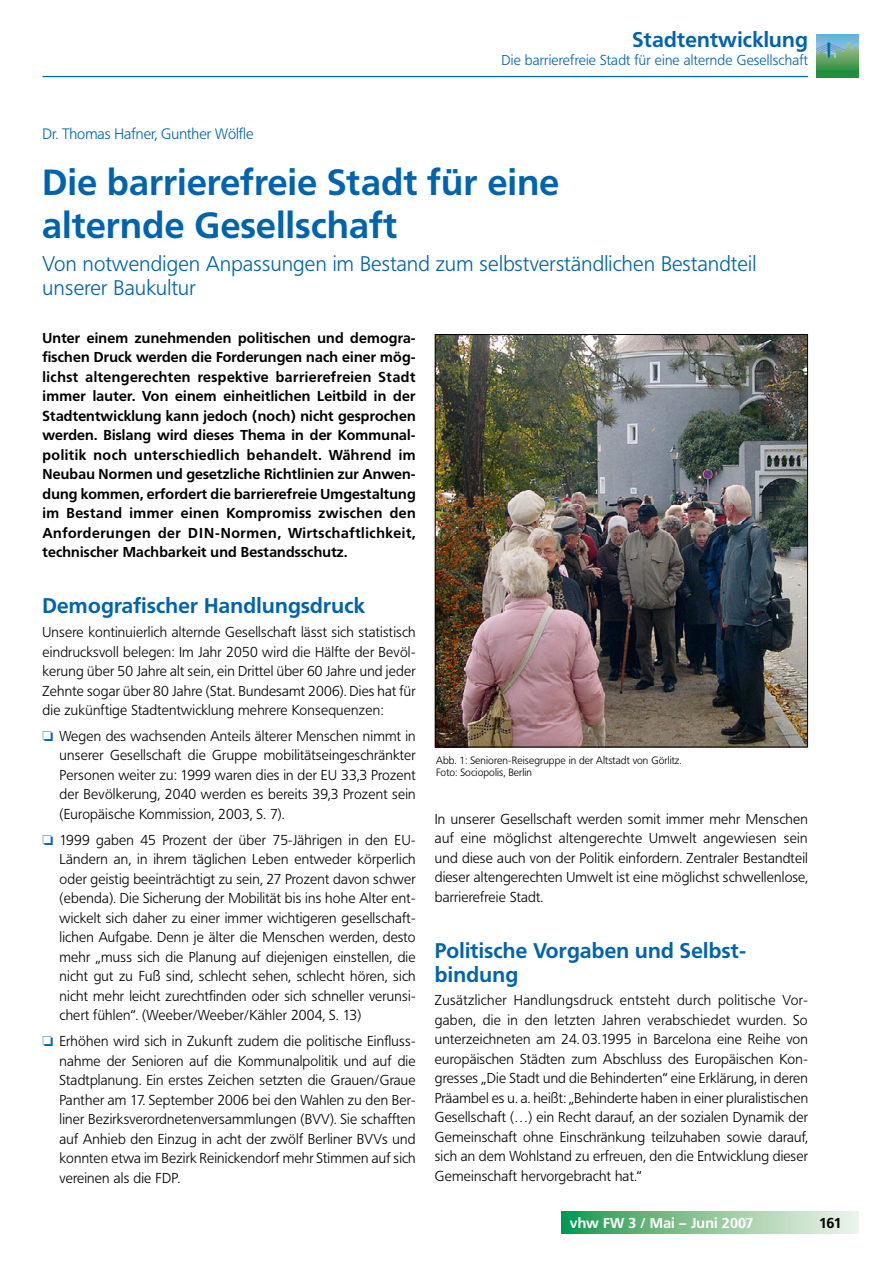
<style>
.page{position:relative;width:893px;height:1263px;background:#fff}
.page>*{position:absolute;margin:0;border:0;box-sizing:border-box;transform-origin:0 0}
.t1{font:700 36px/43.5px "Frutiger BQ";letter-spacing:.015em;color:#0063ae}
.t2{font:300 21px/24px "Frutiger BQ";letter-spacing:.015em;color:#0063ae}
.t3{font:700 21px/24px "Frutiger BQ";letter-spacing:.015em;color:#0063ae}
.t4{font:300 15px "Frutiger BQ";color:#0063ae}
.t5{font:300 14.25px/19.5px "Frutiger BQ";letter-spacing:.015em;color:#000;text-align:justify}
.t6{font:700 14.25px/19.5px "Frutiger BQ";letter-spacing:.015em;color:#000;text-align:justify}
.t7{font:300 14.25px "Frutiger BQ";letter-spacing:.015em;color:#0063ae}
.t8{font:700 14.25px "Frutiger BQ";letter-spacing:.015em;color:#fff}
.t9{font:300 10.5px/12.6px "Frutiger BQ";letter-spacing:.01em;color:#000}
.s1{color:#0063ae}
</style>
<div class="page">
<svg style="left:561px;top:1212px;width:298px;height:21px;background:#8ac69c"></svg>
<hr style="left:43px;top:76px;width:765px;height:1px;background:#0063ae">
<img style="left:816px;top:34px;width:43px;height:43px">
<img style="left:437px;top:336px;width:369px;height:409px">
<div style="left:435px;top:334px;width:373px;height:413px;border:1px solid #000"></div>
<h2 class="t3" style="left:633px;top:28px;width:177px">Stadtentwicklung</h2>
<p class="t7" style="left:501px;top:52px;width:308px">Die barrierefreie Stadt für eine alternde Gesellschaft</p>
<p class="t4" style="left:43px;top:125px;width:213px">Dr. Thomas Hafner, Gunther Wölfle</p>
<h1 class="t1" style="left:43px;top:161px;width:518px">Die barrierefreie Stadt für eine alternde Gesellschaft</h1>
<h2 class="t2" style="left:43px;top:252px;width:715px">Von notwendigen Anpassungen im Bestand zum selbstverständlichen Bestandteil unserer Baukultur</h2>
<p class="t6" style="left:43px;top:328px;width:375px">Unter einem zunehmenden politischen und demogra&shy;fischen Druck werden die Forderungen nach einer mög&shy;lichst altengerechten respektive barrierefreien Stadt immer lauter. Von einem einheitlichen Leitbild in der Stadtentwicklung kann jedoch (noch) nicht gesprochen werden. Bislang wird dieses Thema in der Kommunal&shy;politik noch unterschiedlich behandelt. Während im Neubau Normen und gesetzliche Richtlinien zur Anwen&shy;dung kommen, erfordert die barrierefreie Umgestaltung im Bestand immer einen Kompromiss zwischen den Anforderungen der DIN-Normen, Wirtschaftlichkeit, technischer Machbarkeit und Bestandsschutz.</p>
<h2 class="t3" style="left:43px;top:594px;width:324px">Demografischer Handlungsdruck</h2>
<p class="t5" style="left:43px;top:622px;width:375px">Unsere kontinuierlich alternde Gesellschaft lässt sich statistisch eindrucksvoll belegen: Im Jahr 2050 wird die Hälfte der Bevöl&shy;kerung über 50 Jahre alt sein, ein Drittel über 60 Jahre und jeder Zehnte sogar über 80 Jahre (Stat. Bundesamt 2006). Dies hat für die zukünftige Stadtentwicklung mehrere Konsequenzen:</p>
<p class="t5" style="left:60px;top:726px;width:358px;text-indent:-17px"><span class="s1">❏</span> Wegen des wachsenden Anteils älterer Menschen nimmt in unserer Gesellschaft die Gruppe mobilitätseingeschränkter Personen weiter zu: 1999 waren dies in der EU 33,3 Prozent der Bevölkerung, 2040 werden es bereits 39,3 Prozent sein (Europäische Kommission, 2003, S. 7).</p>
<p class="t5" style="left:60px;top:830px;width:358px;text-indent:-17px"><span class="s1">❏</span> 1999 gaben 45 Prozent der über 75-Jährigen in den EU-Ländern an, in ihrem täglichen Leben entweder körperlich oder geistig beeinträchtigt zu sein, 27 Prozent davon schwer (ebenda). Die Sicherung der Mobilität bis ins hohe Alter ent&shy;wickelt sich daher zu einer immer wichtigeren gesellschaft&shy;lichen Aufgabe. Denn je älter die Menschen werden, desto mehr „muss sich die Planung auf diejenigen einstellen, die nicht gut zu Fuß sind, schlecht sehen, schlecht hören, sich nicht mehr leicht zurechtfinden oder sich schneller verunsi&shy;chert fühlen“. (Weeber/Weeber/Kähler 2004, S. 13)</p>
<p class="t5" style="left:60px;top:1032px;width:358px;text-indent:-17px"><span class="s1">❏</span> Erhöhen wird sich in Zukunft zudem die politische Einfluss&shy;nahme der Senioren auf die Kommunalpolitik und auf die Stadtplanung. Ein erstes Zeichen setzten die Grauen/Graue Panther am 17. September 2006 bei den Wahlen zu den Ber&shy;liner Bezirksverordnetenversammlungen (BVV). Sie schafften auf Anhieb den Einzug in acht der zwölf Berliner BVVs und konnten etwa im Bezirk Reinickendorf mehr Stimmen auf sich vereinen als die FDP.</p>
<p class="t9" style="left:436px;top:754px;width:247px">Abb. 1: Senioren-Reisegruppe in der Altstadt von Görlitz.<br>Foto: Sociopolis, Berlin</p>
<p class="t5" style="left:435px;top:809px;width:375px">In unserer Gesellschaft werden somit immer mehr Menschen auf eine möglichst altengerechte Umwelt angewiesen sein und diese auch von der Politik einfordern. Zentraler Bestandteil dieser altengerechten Umwelt ist eine möglichst schwellenlose, barrierefreie Stadt.</p>
<h2 class="t3" style="left:435px;top:938px;width:313px">Politische Vorgaben und Selbst&shy;bindung</h2>
<p class="t5" style="left:435px;top:991px;width:375px">Zusätzlicher Handlungsdruck entsteht durch politische Vor&shy;gaben, die in den letzten Jahren verabschiedet wurden. So unterzeichneten am 24. 03.1995 in Barcelona eine Reihe von europäischen Städten zum Abschluss des Europäischen Kon&shy;gresses „Die Stadt und die Behinderten“ eine Erklärung, in deren Präambel es u. a. heißt: „Behinderte haben in einer pluralistischen Gesellschaft (…) ein Recht darauf, an der sozialen Dynamik der Gemeinschaft ohne Einschränkung teilzuhaben sowie darauf, sich an dem Wohlstand zu erfreuen, den die Entwicklung dieser Gemeinschaft hervorgebracht hat.“</p>
<p class="t8" style="left:570px;top:1214px;width:185px">vhw FW 3 / Mai – Juni 2007</p>
<p class="t6" style="left:819px;top:1213px;width:24px">161</p>
</div>
